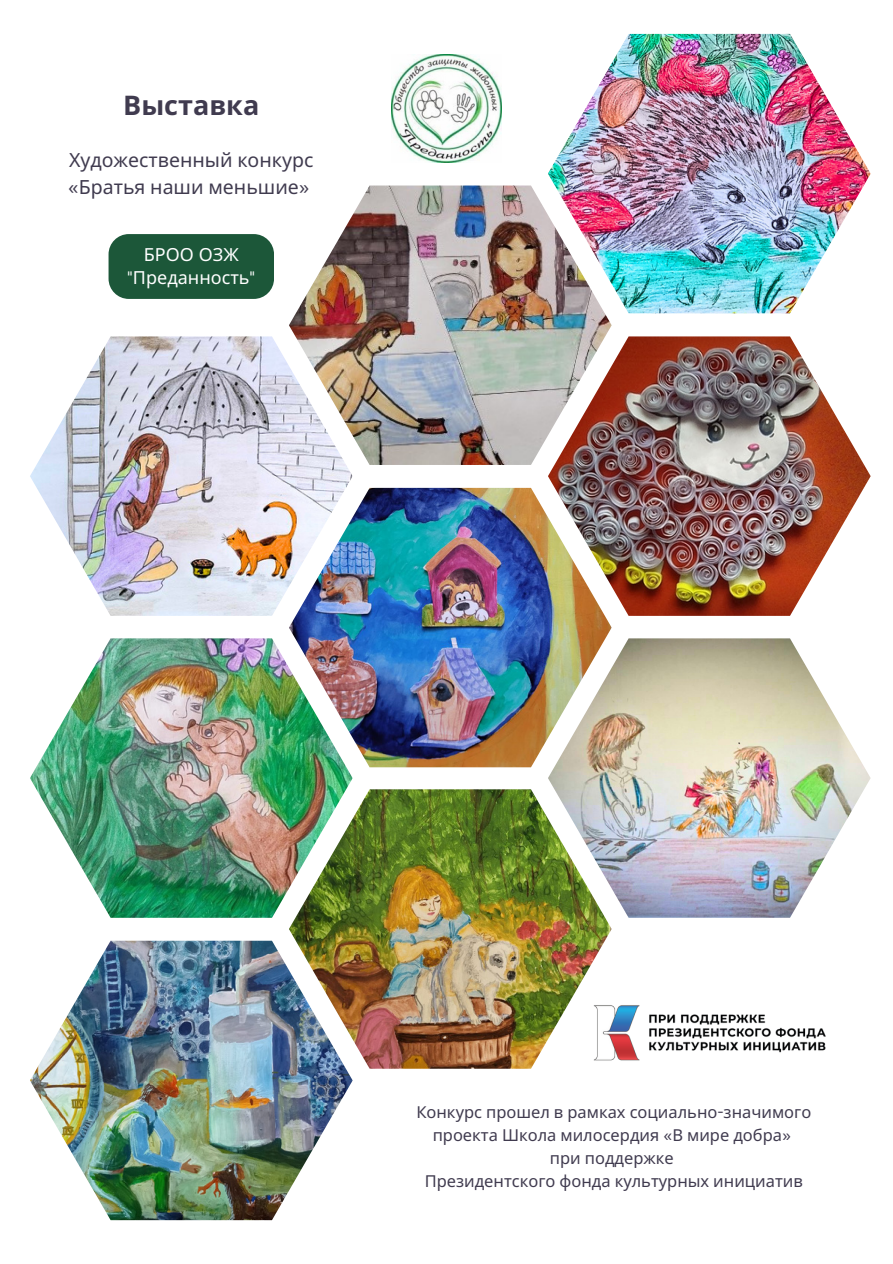
<style>
.page{position:relative;width:893px;height:1264px;background:#fff}
.page>*{position:absolute;margin:0;border:0;box-sizing:border-box;transform-origin:0 0}
.t1{font:700 27px "Noto Sans";color:#403b4f}
.t2{font:19.5px/27px "Noto Sans";color:#403b4f}
.t3{font:18px/22.5px "Noto Sans";color:#fff;text-align:center}
.t4{font:16.5px/23px "Noto Sans";color:#403b4f;text-align:center}
.s1{font-family:"Canva Sans"}
.s2{font-family:"Montserrat";font-weight:300}
</style>
<div class="page">
<img style="left:30px;top:638px;width:322px;height:279px">
<img style="left:289px;top:185px;width:322px;height:280px">
<img style="left:30px;top:940px;width:322px;height:280px">
<img style="left:289px;top:488px;width:322px;height:279px">
<img style="left:289px;top:789px;width:322px;height:279px">
<img style="left:548px;top:336px;width:322px;height:280px">
<img style="left:548px;top:638px;width:322px;height:279px">
<img style="left:30px;top:336px;width:322px;height:280px">
<img style="left:548px;top:34px;width:322px;height:279px">
<img style="left:576px;top:988px;width:250px;height:80px">
<img style="left:391px;top:55px;width:110px;height:107px">
<div style="left:108px;top:234px;width:166px;height:65px;background:#1c5739;border-radius:20px"></div>
<p class="t1" style="left:123px;top:86px;width:138px">Выставка</p>
<p class="t2" style="left:68px;top:146px;width:247px">Художественный конкурс <span class="s1">«</span>Братья наши меньшие<span class="s1">»</span></p>
<p class="t3" style="left:127px;top:243px;width:129px">БРОО ОЗЖ <span class="s2">"</span>Преданность<span class="s2">"</span></p>
<p class="t4" style="left:416px;top:1100px;width:396px">Конкурс прошел в рамках социально<span class="s1">-</span>значимого проекта Школа милосердия <span class="s1">«</span>В мире добра<span class="s1">»</span></p>
<p class="t4" style="left:550px;top:1145px;width:125px">при поддержке</p>
<p class="t4" style="left:424px;top:1168px;width:380px">Президентского фонда культурных инициатив</p>
</div>
